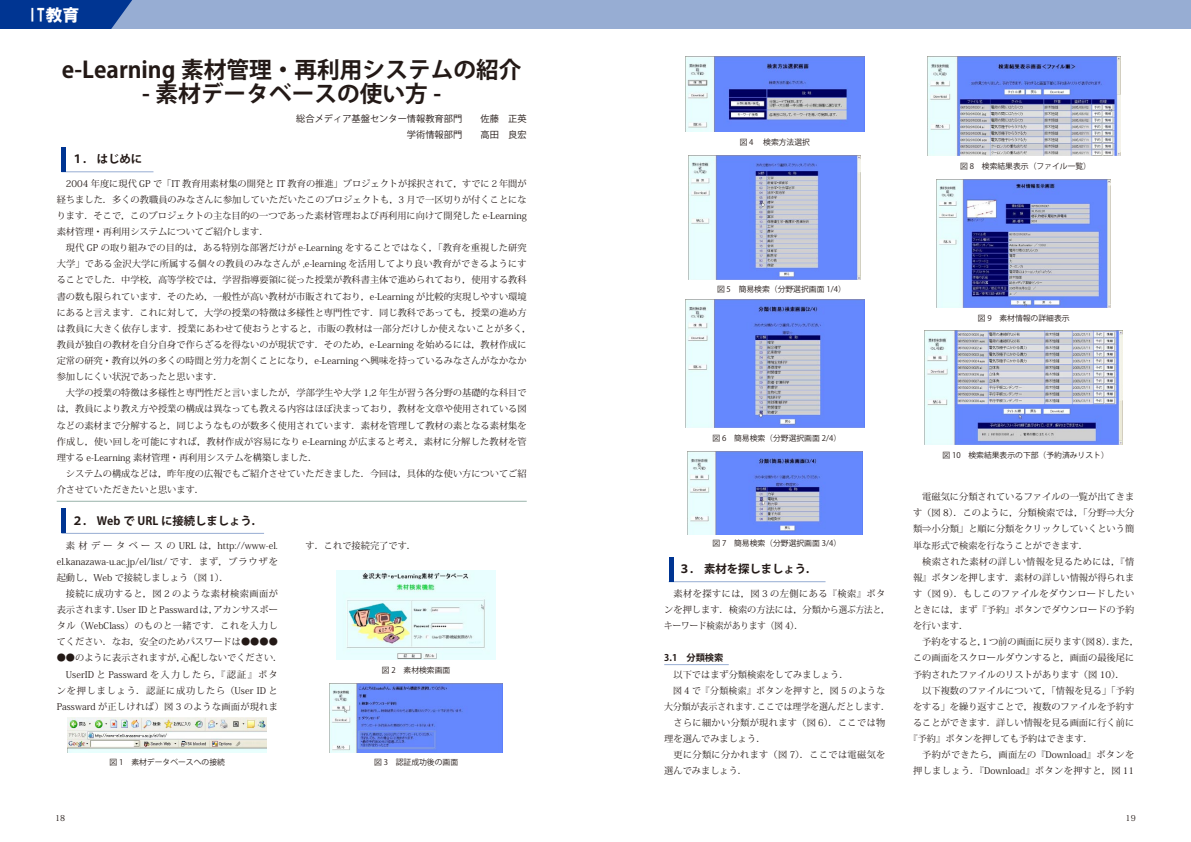
<style>
.page{position:relative;width:1191px;height:842px;background:#fff}
.page>*{position:absolute;margin:0;border:0;box-sizing:border-box;transform-origin:0 0}
.t1{font:700 22.7px "Koz Go Std";color:#231916}
.t2{font:17px "HG Soei Kakugothic UB";color:#fff}
.t3{font:700 11.3px "Koz Go Std";color:#231916}
.t4{font:9.2px/16.1px "Koz Min Pro";color:#231916;text-align:justify}
.t5{font:9.2px "Koz Min Pro";letter-spacing:.04em;color:#231916}
.t6{font:9.2px "Koz Min Pro";letter-spacing:.035em;color:#231916}
.t7{font:9.2px/16.1px "Koz Go Std";color:#231916;text-align:right}
.t8{font:9.2px "Koz Min Pro";color:#231916;scale:.96 1}
.t9{font:9.2px "Koz Min Pro";letter-spacing:.045em;color:#231916;scale:.96 1}
.t10{font:9.2px "Koz Min Pro";letter-spacing:.025em;color:#231916}
.t11{font:700 9.2px "Koz Go Std";color:#231916}
.t12{font:8.3px "Koz Min Pro";color:#231916}
.t13{font:7.8px "Koz Go Std";color:#231916}
</style>
<div class="page">
<div style="left:0;top:0;width:595px;height:30px;background:#003592"></div>
<div style="left:138px;top:0;width:457px;height:30px;background:#97add3"></div>
<svg style="left:83px;top:0;width:55px;height:30px"></svg>
<div style="left:595px;top:0;width:596px;height:30px;background:#97add3"></div>
<img style="left:685px;top:57px;width:179px;height:74px">
<img style="left:688px;top:155px;width:173px;height:124px">
<img style="left:685px;top:300px;width:179px;height:128px">
<img style="left:687px;top:451px;width:176px;height:83px">
<img style="left:927px;top:57px;width:193px;height:99px">
<img style="left:936px;top:179px;width:175px;height:129px">
<img style="left:924px;top:331px;width:198px;height:113px">
<hr style="left:668px;top:581px;width:157px;height:1px;background:#97add3">
<hr style="left:669px;top:557px;width:4px;height:25px;background:#003592">
<img style="left:68px;top:718px;width:199px;height:34px">
<img style="left:337px;top:570px;width:158px;height:89px">
<img style="left:329px;top:683px;width:174px;height:69px">
<hr style="left:61px;top:171px;width:92px;height:1px;background:#97add3">
<hr style="left:62px;top:147px;width:4px;height:25px;background:#003592">
<hr style="left:61px;top:533px;width:203px;height:1px;background:#97add3">
<hr style="left:62px;top:508px;width:4px;height:25px;background:#003592">
<hr style="left:57px;top:501px;width:470px;height:1px;background:#99b3aa">
<hr style="left:664px;top:664px;width:65px;height:1px;background:#97add3">
<h2 class="t2" style="left:28px;top:6px;width:53px">IT教育</h2>
<h1 class="t1" style="left:62px;top:55px;width:461px">e-Learning 素材管理・再利用システムの紹介</h1>
<h1 class="t1" style="left:142px;top:79px;width:300px">- 素材データベースの使い方 -</h1>
<p class="t7" style="left:296px;top:111px;width:232px">総合メディア基盤センター情報教育部門　　佐藤　正英学術情報部門　　高田　良宏</p>
<p class="t4" style="left:57px;top:175px;width:471px;text-indent:9px">2004 年度に現代 GP で「IT 教育用素材集の開発と IT 教育の推進」プロジェクトが採択されて，すでに２年間が経ちました．多くの教職員のみなさんに参加していただいたこのプロジェクトも，3 月で一区切りが付くことになります．そこで，このプロジェクトの主な目的の一つであった素材管理および再利用に向けて開発した e-Learning素材管理・再利用システムについてご紹介します．</p>
<p class="t4" style="left:57px;top:239px;width:476px;text-align:left;text-indent:9px">現代 GP の取り組みでの目的は，ある特別な部署だけが e-Learning をすることではなく，「教育を重視した研究大学」である金沢大学に所属する個々の教員のみなさんが ,e-learning を活用してより良い教育ができるようにすることでした．中学校，高等学校では，学習指導要領に従った授業が教科書主体で進められており，使用する教科書の数も限られています．そのため，一般性が高い教材が市販されており，e-Learning が比較的実現しやすい環境にあると言えます．これに対して，大学の授業の特徴は多様性と専門性です．同じ教科であっても，授業の進め方は教員に大きく依存します．授業にあわせて使おうとすると，市販の教材は一部分だけしか使えないことが多く，教員が独自の教材を自分自身で作らざるを得ないのが現状です．そのため，e-Learning を始めるには，教材作成に定常の研究・教育以外の多くの時間と労力を割くことになり，e-Learning へ興味を持っているみなさんがなかなか参加しにくい状況であったと思います．</p>
<p class="t4" style="left:57px;top:385px;width:471px;text-indent:9px">大学の授業の特徴は多様性と専門性だと言いましたが，学部学生や大学 1 ,2 年生が習う各分野の基礎的な科目では，教員により教え方や授業の構成は異なっても教える内容はほぼ決まっており，教材を文章や使用されている図などの素材まで分解すると，同じようなものが数多く使用されています．素材を管理して教材の素となる素材集を作成し，使い回しを可能にすれば，教材作成が容易になり e-Learning が広まると考え，素材に分解した教材を管理する e-Learning 素材管理・再利用システムを構築しました．</p>
<p class="t4" style="left:57px;top:465px;width:471px;text-indent:9px">システムの構成などは，昨年度の広報でもご紹介させていただきました．今回は，具体的な使い方についてご紹介させていただきたいと思います．</p>
<p class="t3" style="left:72px;top:152px;width:72px">１． はじめに</p>
<p class="t3" style="left:72px;top:514px;width:193px">２． Web で URL に接続しましょう．</p>
<p class="t4" style="left:57px;top:537px;width:223px;text-indent:9px">素材データベースの URL は，http://www-el. el.kanazawa-u.ac.jp/el/list/ です．まず，ブラウザを起動し，Web で接続しましょう（図 1）．</p>
<p class="t4" style="left:57px;top:585px;width:223px;text-indent:9px">接続に成功すると，図 2 のような素材検索画面が表示されます．User IDとPasswardは，アカンサスポータル（WebClass）のものと一緒です．これを入力してください．なお，安全のためパスワードは●●●●</p>
<p class="t4" style="left:57px;top:650px;width:227px;text-align:center">●●のように表示されますが，心配しないでください．<br>UserID と Passward を入力したら，『認証』ボタ<br>ンを押しましょう．認証に成功したら（User ID と<br>Passward が正しければ）図 3 のような画面が現れま</p>
<p class="t13" style="left:110px;top:757px;width:117px">図 1　素材データベースへの接続</p>
<p class="t4" style="left:305px;top:537px;width:112px">す．これで接続完了です．</p>
<p class="t13" style="left:382px;top:665px;width:70px">図 2　素材検索画面</p>
<p class="t13" style="left:374px;top:757px;width:86px">図 3　認証成功後の画面</p>
<p class="t13" style="left:739px;top:137px;width:72px">図 4 　検索方法選択</p>
<p class="t13" style="left:960px;top:162px;width:132px">図 8　検索結果表示（ファイル一覧）</p>
<p class="t13" style="left:717px;top:285px;width:130px">図 5　簡易検索（分野選択画面 1/4）</p>
<p class="t13" style="left:977px;top:313px;width:93px">図 9　素材情報の詳細表示</p>
<p class="t13" style="left:712px;top:434px;width:130px">図 6　簡易検索（分野選択画面 2/4）</p>
<p class="t13" style="left:712px;top:538px;width:130px">図 7　簡易検索（分野選択画面 3/4）</p>
<p class="t3" style="left:679px;top:562px;width:140px">３． 素材を探しましょう．</p>
<p class="t4" style="left:664px;top:585px;width:227px;text-align:left;text-indent:9px">素材を探すには，図 3 の左側にある『検索』ボタンを押します．検索の方法には，分類から選ぶ方法と，キーワード検索があります（図 4）．</p>
<p class="t11" style="left:664px;top:652px;width:61px">3.1　分類検索</p>
<p class="t4" style="left:673px;top:666px;width:177px">以下ではまず分類検索をしてみましょう．</p>
<p class="t9" style="left:673px;top:684px;width:223px">図 4 で『分類検索』ボタンを押すと，図 5 のような</p>
<p class="t8" style="left:664px;top:700px;width:236px">大分類が表示されます．ここでは理学を選んだとします．</p>
<p class="t6" style="left:673px;top:716px;width:213px">さらに細かい分類が現れます（図 6）．ここでは物</p>
<p class="t4" style="left:664px;top:730px;width:103px">理を選んでみましょう．</p>
<p class="t6" style="left:673px;top:748px;width:213px">更に分類に分かれます（図 7）．ここでは電磁気を</p>
<p class="t4" style="left:664px;top:762px;width:84px">選んでみましょう．</p>
<p class="t13" style="left:942px;top:450px;width:168px">図 10　検索結果表示の下部（予約済みリスト）</p>
<p class="t4" style="left:913px;top:488px;width:223px;text-indent:9px">電磁気に分類されているファイルの一覧が出てきます（図 8）．このように，分類検索では，「分野⇒大分類⇒小分類」と順に分類をクリックしていくという簡単な形式で検索を行なうことができます．</p>
<p class="t10" style="left:922px;top:555px;width:213px">検索された素材の詳しい情報を見るためには，『情</p>
<p class="t4" style="left:913px;top:569px;width:223px">報』ボタンを押します．素材の詳しい情報が得られます（図 9）．もしこのファイルをダウンロードしたいときには，まず『予約』ボタンでダウンロードの予約を行います．</p>
<p class="t4" style="left:922px;top:633px;width:218px">予約をすると，1 つ前の画面に戻ります（図8）．また，</p>
<p class="t4" style="left:913px;top:650px;width:223px">この画面をスクロールダウンすると，画面の最後尾に予約されたファイルのリストがあります（図 10）．</p>
<p class="t4" style="left:922px;top:682px;width:213px">以下複数のファイルについて，「情報を見る」「予約</p>
<p class="t4" style="left:913px;top:698px;width:223px">をする」を繰り返すことで，複数のファイルを予約す</p>
<p class="t4" style="left:913px;top:714px;width:223px">ることができます．詳しい情報を見る画面に行く前に</p>
<p class="t4" style="left:908px;top:730px;width:186px">『予約』ボタンを押しても予約はできます．</p>
<p class="t5" style="left:922px;top:748px;width:213px">予約ができたら，画面左の『Download』ボタンを</p>
<p class="t5" style="left:913px;top:764px;width:215px">押しましょう．『Download』ボタンを押すと，図 11</p>
<p class="t12" style="left:55px;top:812px;width:12px">1 8</p>
<p class="t12" style="left:1125px;top:812px;width:6px">19</p>
</div>
